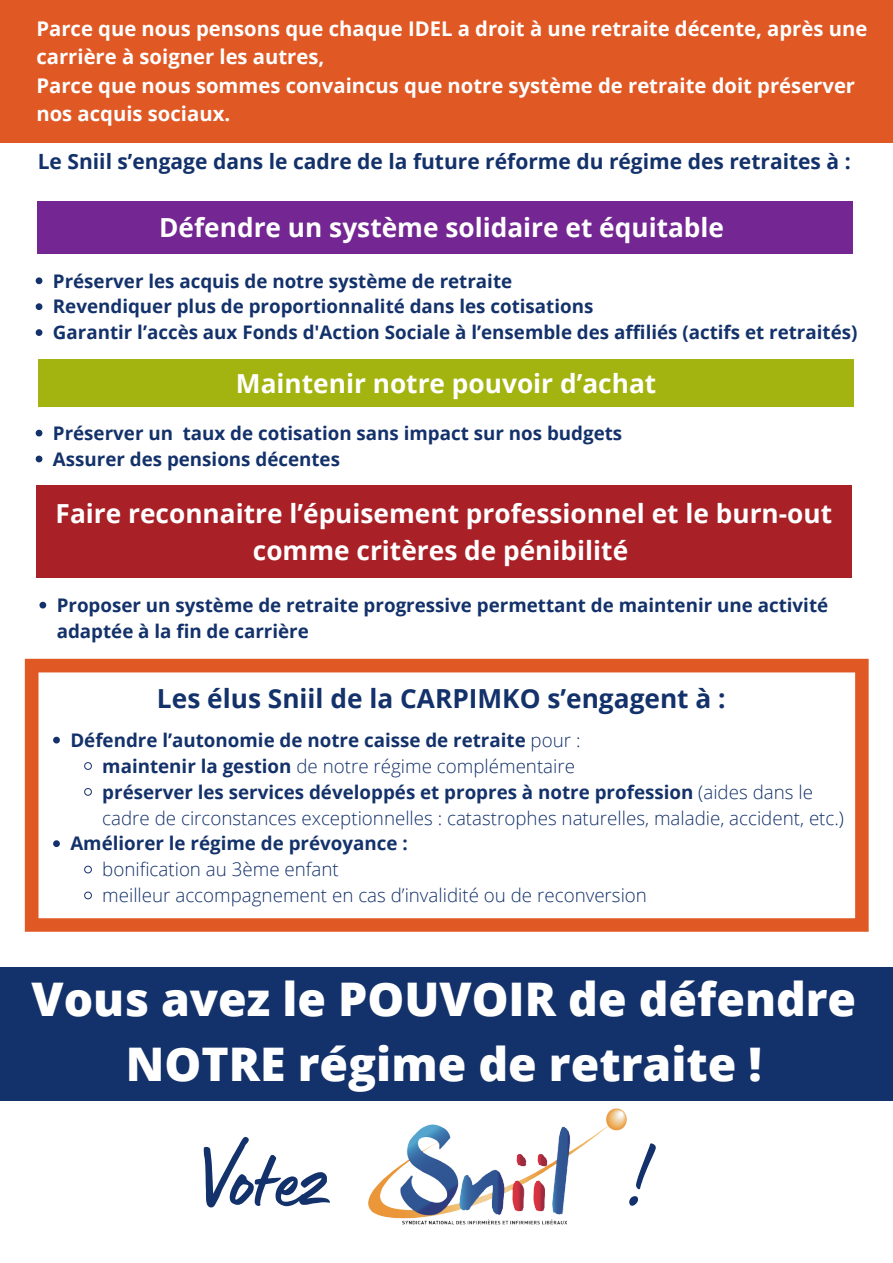
<style>
.page{position:relative;width:893px;height:1263px;background:#fff}
.page>*{position:absolute;margin:0;border:0;box-sizing:border-box;transform-origin:0 0}
.t1{font:89.7px "Lumios Marker";color:#13316a}
.t2{font:800 46.35px/64.7px "Open Sans";color:#fff;text-align:center}
.t3{font:700 26.25px/36.6px "Open Sans";color:#fff;text-align:center}
.t4{font:700 26.25px "Open Sans";color:#13316a}
.t5{font:700 21px "Open Sans";color:#13316a}
.t6{font:700 20.25px/28.1px "Open Sans";color:#fff}
.t7{font:700 18.75px/25.9px "Open Sans";color:#13316a}
.t8{font:300 18.75px/25.9px "Open Sans";color:#13316a}
.s1{font-weight:300}
.s2{font-weight:700}
</style>
<div class="page">
<div style="left:0;top:0;width:893px;height:142px;background:#e05824"></div>
<div style="left:37px;top:201px;width:815px;height:52px;background:#742693"></div>
<div style="left:38px;top:360px;width:815px;height:47px;background:#a3b410"></div>
<div style="left:36px;top:485px;width:815px;height:93px;background:#a92027"></div>
<div style="left:0;top:967px;width:893px;height:134px;background:#13316a"></div>
<img style="left:368px;top:1108px;width:259px;height:117px">
<svg style="left:25px;top:659px;width:843px;height:273px"></svg>
<svg style="left:36px;top:277px;width:6px;height:7px"></svg>
<svg style="left:36px;top:303px;width:6px;height:7px"></svg>
<svg style="left:36px;top:329px;width:6px;height:7px"></svg>
<svg style="left:36px;top:430px;width:6px;height:6px"></svg>
<svg style="left:36px;top:456px;width:6px;height:6px"></svg>
<svg style="left:39px;top:602px;width:7px;height:6px"></svg>
<svg style="left:53px;top:737px;width:7px;height:6px"></svg>
<svg style="left:84px;top:762px;width:8px;height:8px"></svg>
<svg style="left:84px;top:788px;width:8px;height:8px"></svg>
<svg style="left:53px;top:840px;width:7px;height:7px"></svg>
<svg style="left:84px;top:865px;width:8px;height:8px"></svg>
<svg style="left:84px;top:891px;width:8px;height:8px"></svg>
<p class="t6" style="left:36px;top:14px;width:832px">Parce que nous pensons que chaque IDEL a droit à une retraite décente, après une carrière à soigner les autres,</p>
<p class="t6" style="left:36px;top:71px;width:820px">Parce que nous sommes convaincus que notre système de retraite doit préserver nos acquis sociaux.</p>
<p class="t5" style="left:38px;top:147px;width:814px">Le Sniil s’engage dans le cadre de la future réforme du régime des retraites à :</p>
<p class="t3" style="left:159px;top:208px;width:566px">Défendre un système solidaire et équitable</p>
<p class="t7" style="left:53px;top:267px;width:461px">Préserver les acquis de notre système de retraite</p>
<p class="t7" style="left:53px;top:293px;width:542px">Revendiquer plus de proportionnalité dans les cotisations</p>
<p class="t7" style="left:53px;top:319px;width:806px">Garantir l’accès aux Fonds d'Action Sociale à l’ensemble des affiliés (actifs et retraités)</p>
<p class="t3" style="left:236px;top:365px;width:422px">Maintenir notre pouvoir d’achat</p>
<p class="t7" style="left:53px;top:420px;width:571px">Préserver un taux de cotisation sans impact sur nos budgets</p>
<p class="t7" style="left:53px;top:445px;width:289px">Assurer des pensions décentes</p>
<p class="t3" style="left:56px;top:495px;width:778px">Faire reconnaitre l’épuisement professionnel et le burn-out comme critères de pénibilité</p>
<p class="t7" style="left:57px;top:592px;width:773px">Proposer un système de retraite progressive permettant de maintenir une activité adaptée à la fin de carrière</p>
<p class="t4" style="left:157px;top:680px;width:570px">Les élus Sniil de la CARPIMKO s’engagent à :</p>
<p class="t7" style="left:70px;top:727px;width:511px">Défendre l’autonomie de notre caisse de retraite <span class="s1">pour :</span></p>
<p class="t8" style="left:102px;top:752px;width:474px"><span class="s2">maintenir la gestion</span> de notre régime complémentaire</p>
<p class="t8" style="left:102px;top:778px;width:743px"><span class="s2">préserver les services développés et propres à notre profession</span> (aides dans le cadre de circonstances exceptionnelles : catastrophes naturelles, maladie, accident, etc.)</p>
<p class="t7" style="left:70px;top:830px;width:339px">Améliorer le régime de prévoyance :</p>
<p class="t8" style="left:102px;top:856px;width:238px">bonification au 3ème enfant</p>
<p class="t8" style="left:102px;top:882px;width:546px">meilleur accompagnement en cas d’invalidité ou de reconversion</p>
<p class="t2" style="left:32px;top:966px;width:826px">Vous avez le POUVOIR de défendre<br>NOTRE régime de retraite !</p>
<p class="t1" style="left:203px;top:1150px;width:127px">Votez</p>
<p class="t1" style="left:624px;top:1150px;width:28px">!</p>
</div>
